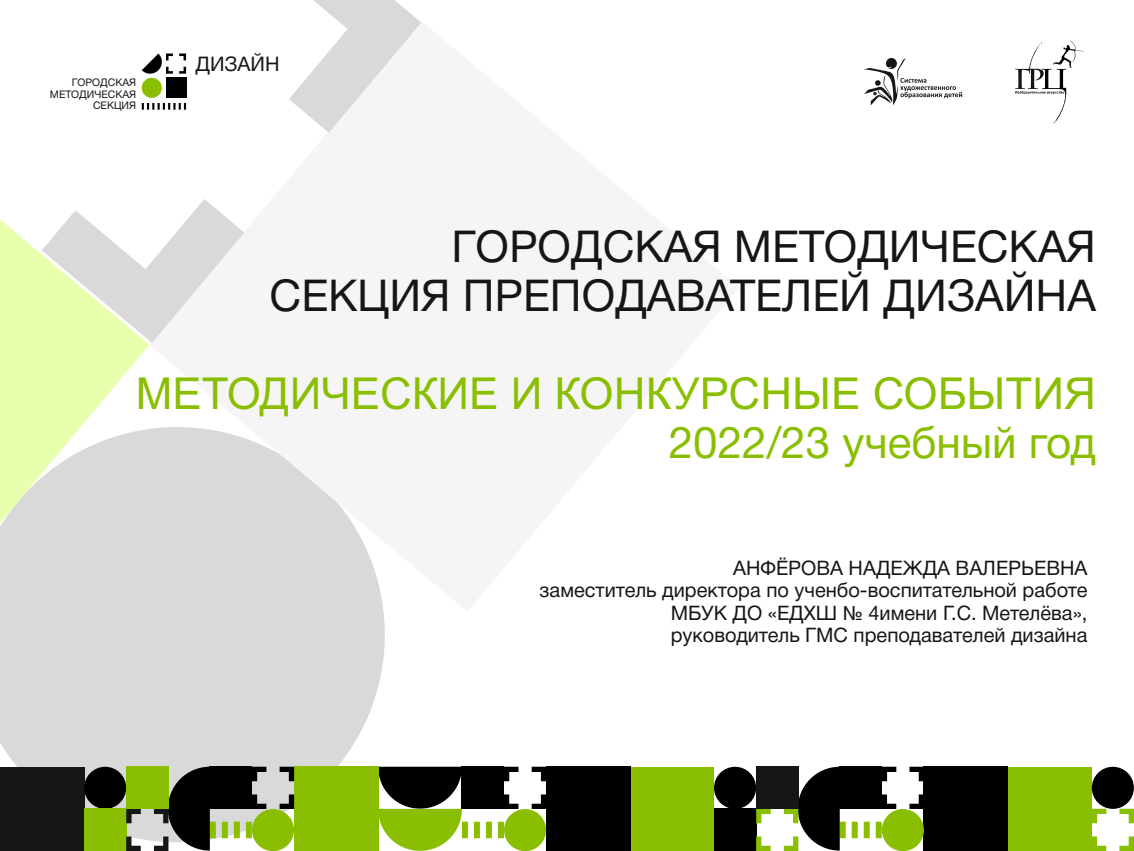
<style>
.page{position:relative;width:1134px;height:851px;background:#fff}
.page>*{position:absolute;margin:0;border:0;box-sizing:border-box;transform-origin:0 0}
.t1{font:44px/49px "Helvetica Neue Cyr";color:#151616;text-align:right}
.t2{font:44px "Arial";color:#89bf00}
.t3{font:44px "Helvetica Neue Cyr";color:#89bf00}
.t4{font:20.2px "Helvetica Neue Cyr";color:#151616}
.t5{font:20px/22.2px "Helvetica Neue Cyr";color:#151616;text-align:right}
.t6{font:10.4px/11.6px "Helvetica Neue Cyr";color:#151616;text-align:right}
</style>
<div class="page">
<div style="left:0;top:611px;width:385px;height:197px;background:#d9d9da"></div>
<svg style="left:149px;top:22px;width:273px;height:589px"></svg>
<svg style="left:141px;top:0;width:280px;height:343px;fill:#f5f5f6"></svg>
<svg style="left:0;top:78px;width:149px;height:590px"></svg>
<div style="left:1008px;top:766px;width:84px;height:84px;background:#89bf00"></div>
<div style="left:924px;top:766px;width:84px;height:84px;background:#000"></div>
<svg style="left:1092px;top:808px;width:42px;height:42px"></svg>
<div style="left:1092px;top:766px;width:42px;height:42px;background:#000;border-radius:50%"></div>
<div style="left:630px;top:766px;width:84px;height:84px;background:#89bf00"></div>
<div style="left:546px;top:766px;width:84px;height:84px;background:#000"></div>
<div style="left:714px;top:766px;width:42px;height:42px;background:#000;border-radius:50%"></div>
<svg style="left:378px;top:766px;width:168px;height:84px"></svg>
<div style="left:714px;top:808px;width:42px;height:42px;background:#000"></div>
<svg style="left:756px;top:766px;width:168px;height:84px"></svg>
<div style="left:756px;top:765px;width:42px;height:43px;background:#151616"></div>
<div style="left:294px;top:766px;width:84px;height:84px;background:#89bf00"></div>
<div style="left:0;top:766px;width:84px;height:84px;background:#151616"></div>
<div style="left:84px;top:766px;width:42px;height:42px;background:#000;border-radius:50%"></div>
<div style="left:84px;top:808px;width:42px;height:42px;background:#89bf00"></div>
<svg style="left:126px;top:766px;width:168px;height:84px;background:#717a5b"></svg>
<div style="left:126px;top:765px;width:42px;height:43px;background:#89bf00"></div>
<svg style="left:864px;top:58px;width:98px;height:47px"></svg>
<svg style="left:1015px;top:41px;width:69px;height:82px"></svg>
<div style="left:166px;top:78px;width:20px;height:20px;background:#000"></div>
<div style="left:142px;top:78px;width:20px;height:20px;background:#89bf00;border-radius:50%"></div>
<svg style="left:142px;top:53px;width:44px;height:22px"></svg>
<svg style="left:142px;top:103px;width:44px;height:7px"></svg>
<p class="t6" style="left:50px;top:77px;width:88px">ГОРОДСКАЯ<br>МЕТОДИЧЕСКАЯ<br>СЕКЦИЯ</p>
<p class="t4" style="left:195px;top:56px;width:86px">ДИЗАЙН</p>
<h1 class="t1" style="left:270px;top:226px;width:828px">ГОРОДСКАЯ МЕТОДИЧЕСКАЯ<br>СЕКЦИЯ ПРЕПОДАВАТЕЛЕЙ ДИЗАЙНА</h1>
<h1 class="t2" style="left:136px;top:377px;width:961px">МЕТОДИЧЕСКИЕ И КОНКУРСНЫЕ СОБЫТИЯ</h1>
<h1 class="t3" style="left:669px;top:426px;width:429px">2022/23 учебный год</h1>
<p class="t5" style="left:540px;top:559px;width:549px">АНФЁРОВА НАДЕЖДА ВАЛЕРЬЕВНА<br>заместитель директора по ученбо-воспитательной работе МБУК ДО «ЕДХШ № 4имени Г.С. Метелёва», руководитель ГМС преподавателей дизайна</p>
</div>
